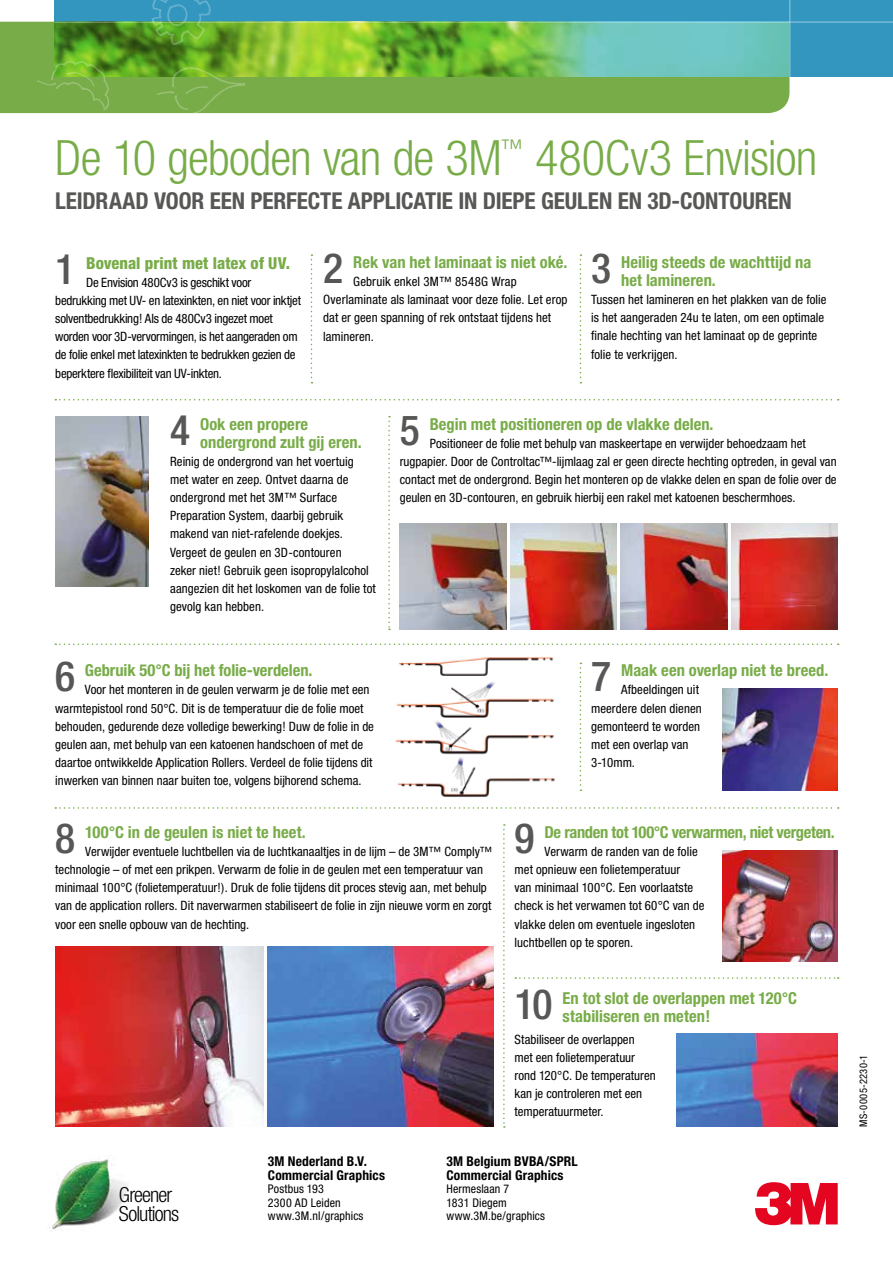
<style>
.page{position:relative;width:893px;height:1263px;background:#fff}
.page>*{position:absolute;margin:0;border:0;box-sizing:border-box;transform-origin:0 0}
.t1{font:300 condensed 48.75px "Helvetica Neue";letter-spacing:-.015em;color:#78ac48}
.t2{font:500 condensed 41.7px "Helvetica Neue";color:#575756}
.t3{font:700 condensed 23.25px "Helvetica Neue";letter-spacing:-.005em;color:#575756}
.t4{font:300 condensed 20.85px/19px "Helvetica Neue";letter-spacing:-.04em;color:#000}
.t5{font:700 condensed 16.5px/18px "Helvetica Neue";color:#78ac48}
.t6{font:800 condensed 16.5px "Helvetica Neue";color:#78ac48}
.t7{font:700 condensed 13.5px/13.5px "Helvetica Neue";letter-spacing:.01em;color:#000}
.t8{font:condensed 12.9px/18.1px "Helvetica Neue";color:#000}
.t9{font:condensed 12.9px/18.1px "Helvetica Neue";letter-spacing:-.02em;color:#000}
.t10{font:condensed 12px/13.5px "Helvetica Neue";letter-spacing:.01em;color:#000}
.t11{font:condensed 10.5px "Helvetica Neue";letter-spacing:.03em;color:#000}
</style>
<div class="page">
<img style="left:49px;top:1155px;width:79px;height:76px">
<svg style="left:755px;top:1182px;width:83px;height:43px"></svg>
<img style="left:55px;top:417px;width:94px;height:170px">
<img style="left:723px;top:850px;width:115px;height:111px">
<img style="left:400px;top:523px;width:106px;height:106px">
<img style="left:395px;top:657px;width:160px;height:140px">
<img style="left:510px;top:523px;width:107px;height:106px">
<img style="left:55px;top:946px;width:209px;height:181px">
<img style="left:621px;top:523px;width:106px;height:106px">
<img style="left:723px;top:689px;width:115px;height:102px">
<img style="left:731px;top:523px;width:107px;height:106px">
<img style="left:268px;top:946px;width:225px;height:181px">
<img style="left:676px;top:1033px;width:162px;height:94px">
<svg style="left:55px;top:399px;width:784px;height:1px"></svg>
<svg style="left:55px;top:643px;width:784px;height:2px"></svg>
<svg style="left:515px;top:977px;width:324px;height:2px"></svg>
<svg style="left:55px;top:807px;width:784px;height:2px"></svg>
<svg style="left:311px;top:254px;width:1px;height:129px"></svg>
<svg style="left:580px;top:254px;width:1px;height:129px"></svg>
<svg style="left:388px;top:416px;width:2px;height:214px"></svg>
<svg style="left:580px;top:663px;width:1px;height:128px"></svg>
<svg style="left:503px;top:824px;width:2px;height:304px"></svg>
<div style="left:54px;top:0;width:839px;height:77px;background:#3396bf"></div>
<div style="left:0;top:22px;width:789px;height:91px;background:#78ac48"></div>
<img style="left:54px;top:23px;width:734px;height:54px">
<hr style="left:54px;top:22px;width:839px;height:1px;background:#fff">
<hr style="left:789px;top:0;width:1px;height:77px;background:#fff">
<img style="left:35px;top:54px;width:87px;height:59px">
<img style="left:138px;top:0;width:84px;height:50px">
<img style="left:157px;top:64px;width:87px;height:49px">
<h1 class="t1" style="left:55px;top:130px;width:764px">De 10 geboden van de 3M<sup>™</sup> 480Cv3 Envision</h1>
<h3 class="t3" style="left:55px;top:187px;width:738px">Leidraad voor een perfecte applicatie in diepe geulen en 3D-contouren</h3>
<h2 class="t2" style="left:55px;top:244px;width:22px">1</h2>
<p class="t6" style="left:86px;top:252px;width:205px">Bovenal print met latex of UV.</p>
<p class="t9" style="left:55px;top:273px;width:247px;text-indent:31px">De Envision 480Cv3 is geschikt voor bedrukking met UV- en latexinkten, en niet voor inktjet solventbedrukking! Als de 480Cv3 ingezet moet worden voor 3D-vervormingen, is het aangeraden om de folie enkel met latexinkten te bedrukken gezien de beperktere flexibiliteit van UV-inkten.</p>
<h2 class="t2" style="left:323px;top:243px;width:22px">2</h2>
<p class="t5" style="left:353px;top:253px;width:216px">Rek van het laminaat is niet oké.</p>
<p class="t8" style="left:323px;top:272px;width:246px;text-indent:30px">Gebruik enkel 3M™ 8548G Wrap Overlaminate als laminaat voor deze folie. Let erop dat er geen spanning of rek ontstaat tijdens het lamineren.</p>
<h2 class="t2" style="left:591px;top:243px;width:22px">3</h2>
<p class="t5" style="left:621px;top:253px;width:192px">Heilig steeds de wachttijd na het lamineren.</p>
<p class="t8" style="left:591px;top:290px;width:237px">Tussen het lamineren en het plakken van de folie is het aangeraden 24u te laten, om een optimale finale hechting van het laminaat op de geprinte folie te verkrijgen.</p>
<h2 class="t2" style="left:170px;top:405px;width:22px">4</h2>
<p class="t5" style="left:200px;top:414px;width:163px">Ook een propere ondergrond zult gij eren.</p>
<p class="t8" style="left:170px;top:452px;width:207px">Reinig de ondergrond van het voertuig<br>met water en zeep. Ontvet daarna de ondergrond met het 3M™ Surface Preparation System, daarbij gebruik makend van niet-rafelende doekjes.<br>Vergeet de geulen en 3D-contouren<br>zeker niet! Gebruik geen isopropylalcohol aangezien dit het loskomen van de folie tot gevolg kan hebben.</p>
<h2 class="t2" style="left:55px;top:651px;width:22px">6</h2>
<p class="t5" style="left:85px;top:661px;width:229px">Gebruik 50°C bij het folie-verdelen.</p>
<p class="t8" style="left:55px;top:681px;width:320px;text-indent:30px">Voor het monteren in de geulen verwarm je de folie met een warmtepistool rond 50°C. Dit is de temperatuur die de folie moet behouden, gedurende deze volledige bewerking! Duw de folie in de geulen aan, met behulp van een katoenen handschoen of met de daartoe ontwikkelde Application Rollers. Verdeel de folie tijdens dit inwerken van binnen naar buiten toe, volgens bijhorend schema.</p>
<h2 class="t2" style="left:400px;top:405px;width:22px">5</h2>
<p class="t5" style="left:430px;top:414px;width:285px">Begin met positioneren op de vlakke delen.</p>
<p class="t8" style="left:400px;top:434px;width:438px;text-indent:30px">Positioneer de folie met behulp van maskeertape en verwijder behoedzaam het rugpapier. Door de Controltac™-lijmlaag zal er geen directe hechting optreden, in geval van contact met de ondergrond. Begin het monteren op de vlakke delen en span de folie over de geulen en 3D-contouren, en gebruik hierbij een rakel met katoenen beschermhoes.</p>
<h2 class="t2" style="left:591px;top:651px;width:22px">7</h2>
<p class="t5" style="left:621px;top:661px;width:209px">Maak een overlap niet te breed.</p>
<p class="t8" style="left:591px;top:681px;width:112px;text-indent:30px">Afbeeldingen uit meerdere delen dienen gemonteerd te worden met een overlap van<br>3-10mm.</p>
<h2 class="t2" style="left:55px;top:813px;width:22px">8</h2>
<p class="t5" style="left:85px;top:823px;width:222px">100°C in de geulen is niet te heet.</p>
<p class="t8" style="left:55px;top:842px;width:438px;text-indent:30px">Verwijder eventuele luchtbellen via de luchtkanaaltjes in de lijm – de 3M™ Comply™ technologie – of met een prikpen. Verwarm de folie in de geulen met een temperatuur van minimaal 100°C (folietemperatuur!). Druk de folie tijdens dit proces stevig aan, met behulp van de application rollers. Dit naverwarmen stabiliseert de folie in zijn nieuwe vorm en zorgt voor een snelle opbouw van de hechting.</p>
<h2 class="t2" style="left:514px;top:813px;width:22px">9</h2>
<p class="t5" style="left:545px;top:823px;width:292px">De randen tot 100°C verwarmen, niet vergeten.</p>
<p class="t8" style="left:514px;top:842px;width:192px;text-indent:30px">Verwarm de randen van de folie met opnieuw een folietemperatuur<br>van minimaal 100°C. Een voorlaatste check is het verwamen tot 60°C van de vlakke delen om eventuele ingesloten luchtbellen op te sporen.</p>
<h2 class="t2" style="left:514px;top:979px;width:39px">10</h2>
<p class="t5" style="left:562px;top:988px;width:235px">En tot slot de overlappen met 120°C stabiliseren en meten!</p>
<p class="t8" style="left:514px;top:1030px;width:143px">Stabiliseer de overlappen met een folietemperatuur rond 120°C. De temperaturen kan je controleren met een temperatuurmeter.</p>
<h3 class="t4" style="left:119px;top:1184px;width:62px">Greener<br>Solutions</h3>
<p class="t7" style="left:268px;top:1155px;width:119px">3M Nederland B.V.<br>Commercial Graphics</p>
<p class="t10" style="left:268px;top:1182px;width:97px">Postbus 193<br>2300 AD Leiden www.3M.nl/graphics</p>
<p class="t7" style="left:446px;top:1155px;width:133px">3M Belgium BVBA/SPRL<br>Commercial Graphics</p>
<p class="t10" style="left:446px;top:1182px;width:100px">Hermeslaan 7<br>1831 Diegem www.3M.be/graphics</p>
<p class="t11" style="left:857px;top:1127px;width:74px;rotate:-90deg">MS-0005-2230-1</p>
</div>
